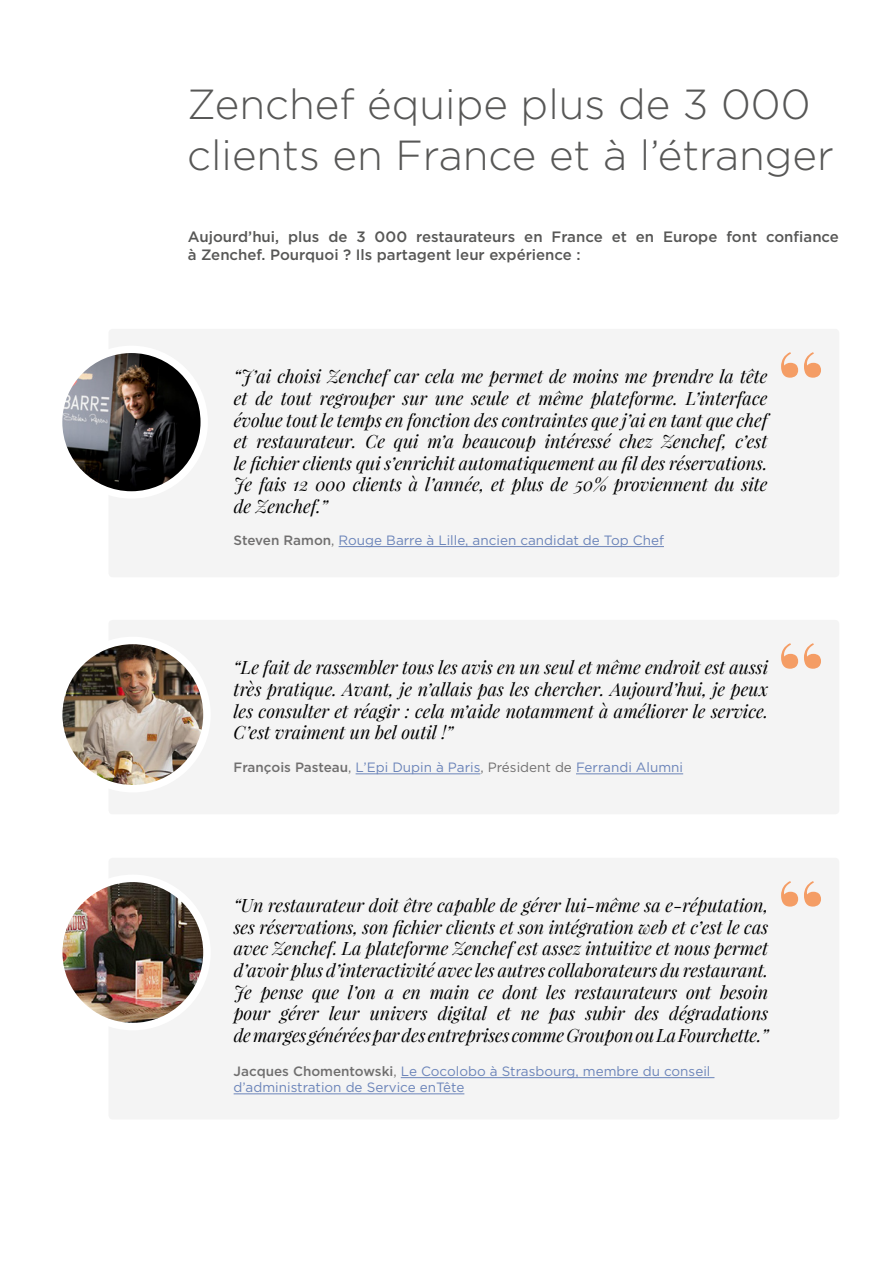
<style>
.page{position:relative;width:893px;height:1263px;background:#fff}
.page>*{position:absolute;margin:0;border:0;box-sizing:border-box;transform-origin:0 0}
.t1{font:300 42px/50.4px "Gotham";color:#575756}
.t2{font:italic 18px/21.6px "Playfair Display";color:#000;text-align:justify}
.t3{font:500 15px/18px "Gotham";color:#575756}
.t4{font:13.5px/16.2px "Gotham";color:#6b84b9}
.s1{font-weight:500;color:#706f6f}
.s2{color:#706f6f}
</style>
<div class="page">
<div style="left:108px;top:329px;width:731px;height:248px;background:#f4f4f4;border-radius:4px"></div>
<div style="left:108px;top:620px;width:731px;height:194px;background:#f4f4f4;border-radius:4px"></div>
<div style="left:108px;top:858px;width:731px;height:261px;background:#f4f4f4;border-radius:4px"></div>
<hr style="left:339px;top:546px;width:325px;height:1px;background:#6b84b9">
<hr style="left:356px;top:774px;width:124px;height:1px;background:#6b84b9">
<hr style="left:576px;top:774px;width:107px;height:1px;background:#6b84b9">
<hr style="left:401px;top:1077px;width:313px;height:1px;background:#6b84b9">
<hr style="left:234px;top:1093px;width:230px;height:1px;background:#6b84b9">
<svg style="left:781px;top:352px;width:40px;height:26px"></svg>
<svg style="left:781px;top:643px;width:40px;height:26px"></svg>
<svg style="left:781px;top:881px;width:40px;height:25px"></svg>
<div style="left:55px;top:346px;width:153px;height:153px;background:#fff;border-radius:50%"></div>
<div style="left:55px;top:637px;width:156px;height:155px;background:#fff;border-radius:50%"></div>
<div style="left:55px;top:875px;width:156px;height:155px;background:#fff;border-radius:50%"></div>
<img style="left:62px;top:353px;width:139px;height:138px;border-radius:69px">
<img style="left:62px;top:644px;width:141px;height:141px;border-radius:70px">
<img style="left:62px;top:882px;width:141px;height:141px;border-radius:70px">
<h1 class="t1" style="left:187px;top:78px;width:648px">Zenchef équipe plus de 3 000 clients en France et à l’étranger</h1>
<p class="t3" style="left:188px;top:227px;width:653px">Aujourd’hui, plus de 3 000 restaurateurs en France et en Europe font confiance à Zenchef. Pourquoi ? Ils partagent leur expérience :</p>
<p class="t2" style="left:234px;top:365px;width:535px">“J’ai choisi Zenchef car cela me permet de moins me prendre la tête et de tout regrouper sur une seule et même plateforme. L’interface évolue tout le temps en fonction des contraintes que j’ai en tant que chef et restaurateur. Ce qui m’a beaucoup intéressé chez Zenchef, c’est le fichier clients qui s’enrichit automatiquement au fil des réservations.<br>Je fais 12 000 clients à l’année, et plus de 50% proviennent du site de Zenchef.”</p>
<p class="t4" style="left:234px;top:532px;width:432px"><span class="s1">Steven Ramon</span><span class="s2">,</span> Rouge Barre à Lille, ancien candidat de Top Chef</p>
<p class="t2" style="left:234px;top:656px;width:536px">“Le fait de rassembler tous les avis en un seul et même endroit est aussi très pratique. Avant, je n’allais pas les chercher. Aujourd’hui, je peux les consulter et réagir : cela m’aide notamment à améliorer le service.<br>C’est vraiment un bel outil !”</p>
<p class="t4" style="left:234px;top:759px;width:451px"><span class="s1">François Pasteau</span><span class="s2">,</span> L’Epi Dupin à Paris<span class="s2">, Président de</span> Ferrandi Alumni</p>
<p class="t2" style="left:234px;top:894px;width:536px">“Un restaurateur doit être capable de gérer lui-même sa e-réputation, ses réservations, son fichier clients et son intégration web et c’est le cas avec Zenchef. La plateforme Zenchef est assez intuitive et nous permet d’avoir plus d’interactivité avec les autres collaborateurs du restaurant.<br>Je pense que l’on a en main ce dont les restaurateurs ont besoin pour gérer leur univers digital et ne pas subir des dégradations de marges générées par des entreprises comme Groupon ou La Fourchette.”</p>
<p class="t4" style="left:234px;top:1063px;width:478px"><span class="s1">Jacques Chomentowski</span><span class="s2">,</span> Le Cocolobo à Strasbourg, membre du conseil d’administration de Service enTête</p>
</div>
